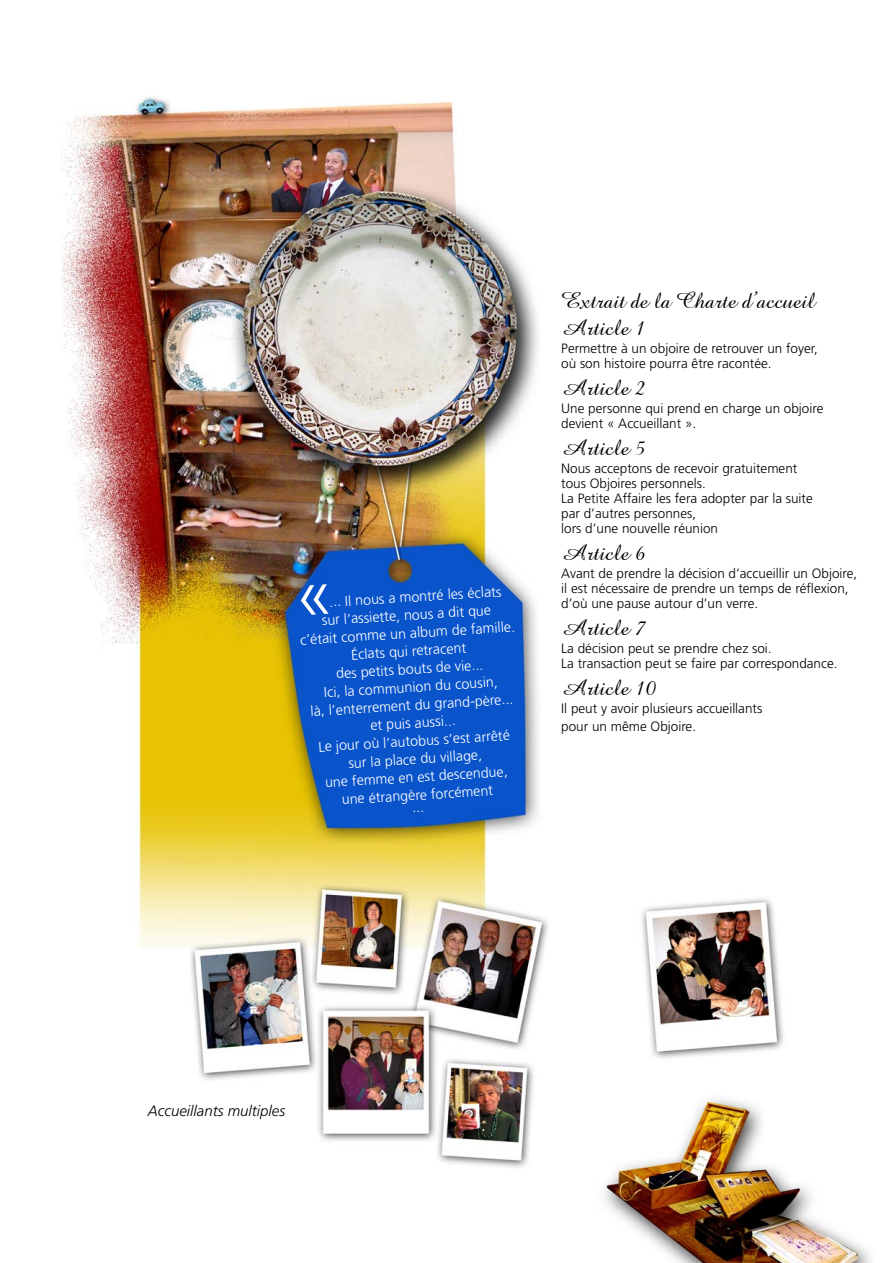
<style>
.page{position:relative;width:893px;height:1263px;background:#fff}
.page>*{position:absolute;margin:0;border:0;box-sizing:border-box;transform-origin:0 0}
.t1{font:24px "Amaze Normal";color:#000}
.t2{font:italic 300 15px "Frutiger";color:#000}
.t3{font:300 14.25px "Frutiger";color:#fff}
.t4{font:300 13.5px "Frutiger";color:#000}
</style>
<div class="page">
<img style="left:60px;top:97px;width:488px;height:1071px">
<img style="left:641px;top:898px;width:143px;height:160px">
<img style="left:603px;top:1097px;width:268px;height:166px">
<svg style="left:414px;top:810px;width:9px;height:2px"></svg>
<svg style="left:300px;top:584px;width:29px;height:31px"></svg>
<p class="t3" style="left:329px;top:594px;width:174px;rotate:-4deg">... Il nous a montré les éclats</p>
<p class="t3" style="left:321px;top:613px;width:171px;rotate:-4deg">sur l’assiette, nous a dit que</p>
<p class="t3" style="left:300px;top:632px;width:217px;rotate:-4deg">c’était comme un album de famille.</p>
<p class="t3" style="left:351px;top:647px;width:117px;rotate:-4deg">Éclats qui retracent</p>
<p class="t3" style="left:336px;top:666px;width:149px;rotate:-4deg">des petits bouts de vie...</p>
<p class="t3" style="left:323px;top:685px;width:176px;rotate:-4deg">Ici, la communion du cousin,</p>
<p class="t3" style="left:310px;top:704px;width:204px;rotate:-4deg">là, l’enterrement du grand-père...</p>
<p class="t3" style="left:370px;top:718px;width:87px;rotate:-4deg">et puis aussi...</p>
<p class="t3" style="left:318px;top:739px;width:193px;rotate:-4deg">Le jour où l’autobus s’est arrêté</p>
<p class="t3" style="left:348px;top:755px;width:135px;rotate:-4deg">sur la place du village,</p>
<p class="t3" style="left:325px;top:775px;width:184px;rotate:-4deg">une femme en est descendue,</p>
<p class="t3" style="left:341px;top:792px;width:153px;rotate:-4deg">une étrangère forcément</p>
<p class="t1" style="left:561px;top:285px;width:255px">Extrait de la Charte d’accueil</p>
<p class="t1" style="left:561px;top:312px;width:86px">Article 1</p>
<p class="t4" style="left:561px;top:341px;width:258px">Permettre à un objoire de retrouver un foyer,</p>
<p class="t4" style="left:561px;top:356px;width:212px">où son histoire pourra être racontée.</p>
<p class="t1" style="left:561px;top:372px;width:86px">Article 2</p>
<p class="t4" style="left:561px;top:401px;width:264px">Une personne qui prend en charge un objoire</p>
<p class="t4" style="left:561px;top:416px;width:137px">devient « Accueillant ».</p>
<p class="t1" style="left:561px;top:432px;width:86px">Article 5</p>
<p class="t4" style="left:561px;top:461px;width:238px">Nous acceptons de recevoir gratuitement</p>
<p class="t4" style="left:561px;top:476px;width:146px">tous Objoires personnels.</p>
<p class="t4" style="left:561px;top:491px;width:253px">La Petite Affaire les fera adopter par la suite</p>
<p class="t4" style="left:561px;top:506px;width:136px">par d’autres personnes,</p>
<p class="t4" style="left:561px;top:521px;width:158px">lors d’une nouvelle réunion</p>
<p class="t1" style="left:561px;top:537px;width:86px">Article 6</p>
<p class="t4" style="left:561px;top:566px;width:298px">Avant de prendre la décision d’accueillir un Objoire,</p>
<p class="t4" style="left:561px;top:581px;width:289px">il est nécessaire de prendre un temps de réflexion,</p>
<p class="t4" style="left:561px;top:596px;width:199px">d’où une pause autour d’un verre.</p>
<p class="t1" style="left:561px;top:612px;width:86px">Article 7</p>
<p class="t4" style="left:561px;top:641px;width:212px">La décision peut se prendre chez soi.</p>
<p class="t4" style="left:561px;top:656px;width:278px">La transaction peut se faire par correspondance.</p>
<p class="t1" style="left:561px;top:672px;width:97px">Article 10</p>
<p class="t4" style="left:561px;top:701px;width:203px">Il peut y avoir plusieurs accueillants</p>
<p class="t4" style="left:561px;top:719px;width:136px">pour un même Objoire.</p>
<p class="t2" style="left:148px;top:1102px;width:139px">Accueillants multiples</p>
</div>
